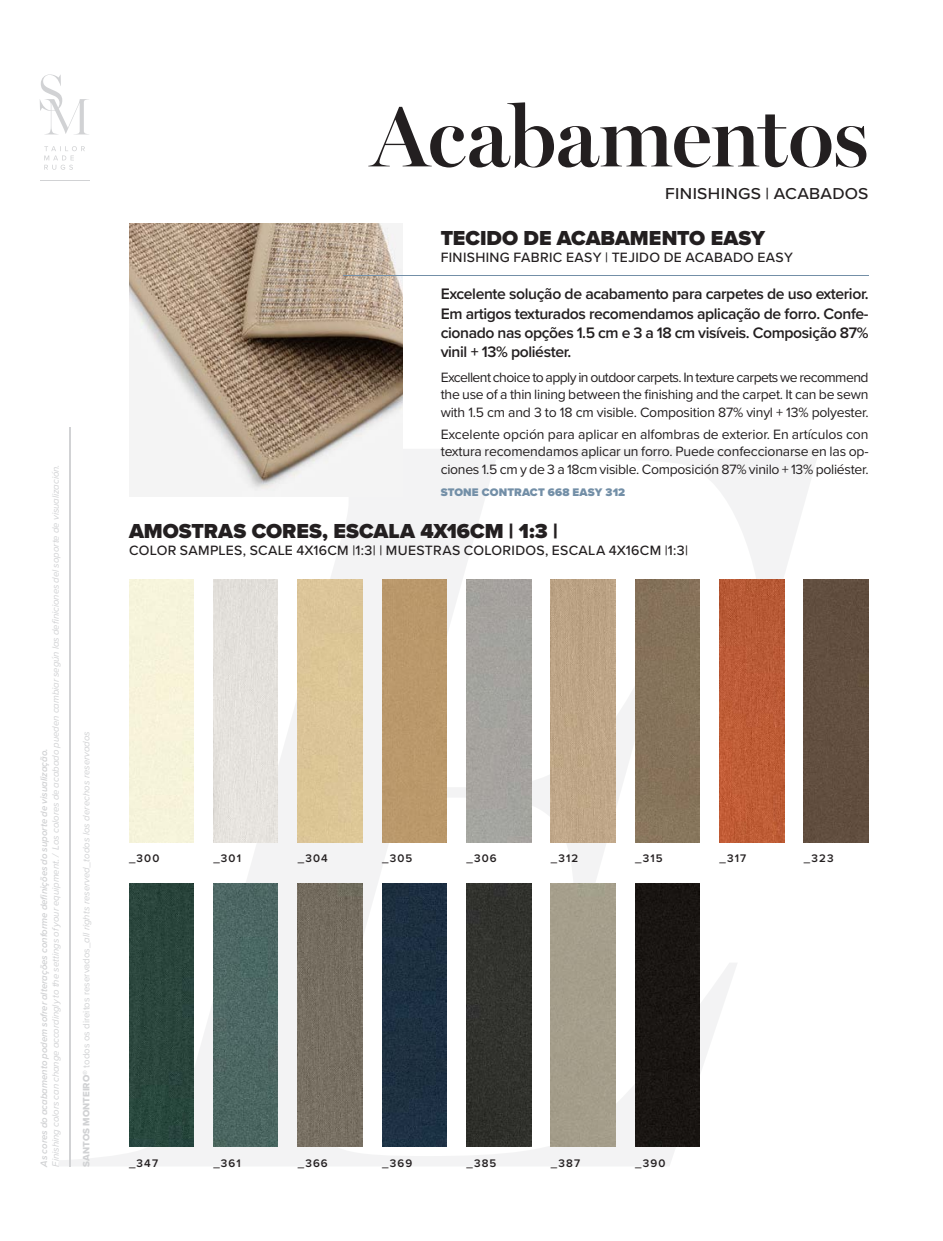
<style>
.page{position:relative;width:943px;height:1241px;background:#fff}
.page>*{position:absolute;margin:0;border:0;box-sizing:border-box;transform-origin:0 0}
.t1{font:600 85.75px "Miller Banner";letter-spacing:-.005em;color:#231f20}
.t2{font:900 21px "Proxima Nova";color:#231f20}
.t3{font:500 16.28px "Proxima Nova";letter-spacing:.015em;color:#231f20;scale:1.06 1}
.Parágrafo_básico{font:600 15.75px/19.2px "Proxima Nova";letter-spacing:-.025em;color:#231f20;text-align:justify}
.Parágrafo_básico-2{font:14px/17.5px "Proxima Nova";letter-spacing:-.02em;color:#231f20;text-align:justify}
.t4{font:500 14px "Proxima Nova";letter-spacing:.025em;color:#231f20}
.Parágrafo_básico-3{font:600 11.38px "Proxima Nova";letter-spacing:.1em;color:#231f20}
.Parágrafo_básico-4{font:900 11.38px "Proxima Nova";letter-spacing:.01em;color:#738fa7}
.Estilo_de_parágrafo_1{font:italic 9.62px "Proxima Nova";letter-spacing:-.005em;color:#d1d2d4}
.t5{font:italic 600 9.62px "Proxima Nova";letter-spacing:-.005em;color:#d1d2d4}
.s1{font-family:"Proxima Nova Extrabld";font-style:normal}
.s2{font-style:normal}
</style>
<div class="page">
<svg style="left:40px;top:74px;width:49px;height:60px"></svg>
<svg style="left:44px;top:146px;width:41px;height:24px"></svg>
<hr style="left:40px;top:180px;width:49px;height:1px;background:#d1d2d4">
<hr style="left:70px;top:427px;width:1px;height:739px;background:#d1d2d4">
<img style="left:129px;top:223px;width:273px;height:273px">
<hr style="left:343px;top:274px;width:525px;height:1px;background:#738fa7">
<img style="left:129px;top:883px;width:65px;height:263px">
<div style="left:213px;top:579px;width:65px;height:263px;background:#e4e1dc"></div>
<img style="left:213px;top:883px;width:65px;height:263px">
<div style="left:466px;top:883px;width:65px;height:263px;background:#31322d"></div>
<img style="left:298px;top:883px;width:64px;height:263px">
<div style="left:382px;top:579px;width:64px;height:263px;background:#ba986b"></div>
<div style="left:382px;top:883px;width:64px;height:263px;background:#1d3041"></div>
<div style="left:635px;top:883px;width:64px;height:263px;background:#191512"></div>
<div style="left:466px;top:579px;width:65px;height:263px;background:#a5a39f"></div>
<img style="left:551px;top:579px;width:64px;height:263px">
<div style="left:635px;top:579px;width:64px;height:263px;background:#86735a"></div>
<img style="left:719px;top:579px;width:65px;height:263px">
<div style="left:804px;top:579px;width:64px;height:263px;background:#614e3f"></div>
<p class="Estilo_de_parágrafo_1" style="left:48px;top:1166px;width:703px;rotate:-90deg">Finishing colors can change accordingly to the settings of your equipment. / Los colores de acabado pueden cambiar según las definiciones del soporte de visualización.</p>
<p class="t5" style="left:37px;top:1166px;width:419px;rotate:-90deg">As cores do acabamento podem sofrer alterações conforme definições do suporte de visualização.</p>
<p class="Estilo_de_parágrafo_1" style="left:79px;top:1166px;width:437px;rotate:-90deg"><span class="s1">SANTOS MONTEIRO®</span> <span class="s2">todos os direitos reservados_</span>all rights reserved_todos los derechos reservados</p>
<p class="t1" style="left:371px;top:86px;width:499px">Acabamentos</p>
<p class="t3" style="left:665px;top:181px;width:193px">FINISHINGS | ACABADOS</p>
<p class="t2" style="left:441px;top:222px;width:326px">TECIDO DE ACABAMENTO EASY</p>
<p class="t4" style="left:441px;top:247px;width:354px">FINISHING FABRIC EASY | TEJIDO DE ACABADO EASY</p>
<p class="Parágrafo_básico" style="left:441px;top:284px;width:429px">Excelente solução de acabamento para carpetes de uso exterior.<br>Em artigos texturados recomendamos aplicação de forro. Confe&shy;cionado nas opções 1.5 cm e 3 a 18 cm visíveis. Composição 87% vinil + 13% poliéster.</p>
<p class="Parágrafo_básico-2" style="left:441px;top:367px;width:429px">Excellent choice to apply in outdoor carpets. In texture carpets we recommend the use of a thin lining between the finishing and the carpet. It can be sewn with 1.5 cm and 3 to 18 cm visible. Composition 87% vinyl + 13% polyester.</p>
<p class="Parágrafo_básico-2" style="left:441px;top:424px;width:429px">Excelente opción para aplicar en alfombras de exterior. En artículos con textura recomendamos aplicar un forro. Puede confeccionarse en las op&shy;ciones 1.5 cm y de 3 a 18cm visible. Composición 87% vinilo + 13% poliéster.</p>
<p class="Parágrafo_básico-4" style="left:441px;top:484px;width:186px">STONE CONTRACT 668 EASY 312</p>
<p class="t2" style="left:129px;top:515px;width:430px">AMOSTRAS CORES, ESCALA 4X16CM | 1:3 |</p>
<p class="t4" style="left:129px;top:539px;width:560px">COLOR SAMPLES, SCALE 4X16CM |1:3| | MUESTRAS COLORIDOS, ESCALA 4X16CM |1:3|</p>
<p class="Parágrafo_básico-3" style="left:129px;top:850px;width:32px">_300</p>
<p class="Parágrafo_básico-3" style="left:213px;top:850px;width:29px">_301</p>
<p class="Parágrafo_básico-3" style="left:298px;top:850px;width:31px">_304</p>
<p class="Parágrafo_básico-3" style="left:382px;top:850px;width:32px">_305</p>
<p class="Parágrafo_básico-3" style="left:466px;top:850px;width:32px">_306</p>
<p class="Parágrafo_básico-3" style="left:551px;top:850px;width:29px">_312</p>
<p class="Parágrafo_básico-3" style="left:635px;top:850px;width:29px">_315</p>
<p class="Parágrafo_básico-3" style="left:719px;top:850px;width:28px">_317</p>
<p class="Parágrafo_básico-3" style="left:804px;top:850px;width:31px">_323</p>
<p class="Parágrafo_básico-3" style="left:129px;top:1153px;width:31px">_347</p>
<p class="Parágrafo_básico-3" style="left:382px;top:1153px;width:32px">_369</p>
<p class="Parágrafo_básico-3" style="left:635px;top:1153px;width:32px">_390</p>
<p class="Parágrafo_básico-3" style="left:213px;top:1153px;width:29px">_361</p>
<p class="Parágrafo_básico-3" style="left:466px;top:1153px;width:31px">_385</p>
<p class="Parágrafo_básico-3" style="left:298px;top:1153px;width:32px">_366</p>
<p class="Parágrafo_básico-3" style="left:551px;top:1153px;width:31px">_387</p>
</div>
